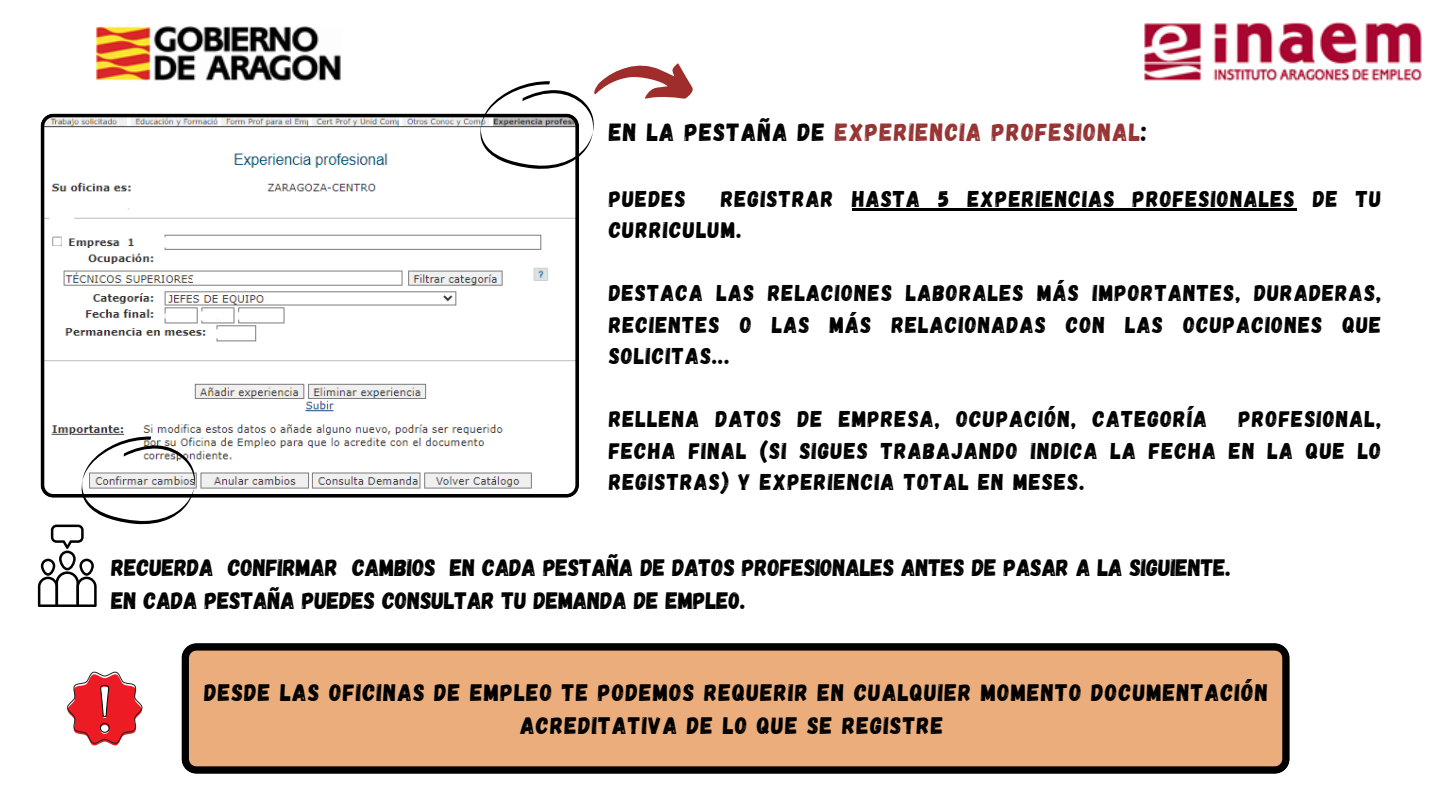
<style>
.page{position:relative;width:1440px;height:810px;background:#fff}
.page>*{position:absolute;margin:0;border:0;box-sizing:border-box;transform-origin:0 0}
.t1{font:24.8px "Gagalin";letter-spacing:.055em;color:#963333}
.t2{font:23.8px/33px "Gagalin";letter-spacing:.055em;color:#000;text-align:center}
.t3{font:23.7px "Gagalin";color:#000}
.t4{font:22.8px/31.5px "Gagalin";letter-spacing:.055em;color:#000;text-align:justify}
.s1{color:#000}
</style>
<div class="page">
<svg style="left:181px;top:643px;width:1109px;height:131px;background:#cd986c"></svg>
<img style="left:97px;top:26px;width:244px;height:55px">
<img style="left:1144px;top:22px;width:277px;height:59px">
<hr style="left:852px;top:208px;width:444px;height:2px;background:#000">
<svg style="left:41px;top:114px;width:538px;height:384px"></svg>
<svg style="left:480px;top:63px;width:213px;height:107px"></svg>
<svg style="left:67px;top:671px;width:75px;height:75px"></svg>
<svg style="left:38px;top:436px;width:157px;height:171px"></svg>
<h1 class="t1" style="left:609px;top:116px;width:539px"><span class="s1">EN LA PESTAÑA DE</span> EXPERIENCIA PROFESIONAL<span class="s1">:</span></h1>
<h1 class="t4" style="left:609px;top:182px;width:774px;text-indent:112px">REGISTRAR HASTA 5 EXPERIENCIAS PROFESIONALES DE TU<br>CURRICULUM.</h1>
<h1 class="t4" style="left:609px;top:182px;width:78px">PUEDES</h1>
<h1 class="t4" style="left:609px;top:276px;width:774px">DESTACA LAS RELACIONES LABORALES MÁS IMPORTANTES, DURADERAS, RECIENTES O LAS MÁS RELACIONADAS CON LAS OCUPACIONES QUE SOLICITAS...</h1>
<h1 class="t4" style="left:609px;top:402px;width:600px">RELLENA DATOS DE EMPRESA, OCUPACIÓN, CATEGORÍA</h1>
<h1 class="t4" style="left:609px;top:402px;width:774px;text-indent:630px">PROFESIONAL, FECHA FINAL (SI SIGUES TRABAJANDO INDICA LA FECHA EN LA QUE LO REGISTRAS) Y EXPERIENCIA TOTAL EN MESES.</h1>
<p class="t3" style="left:112px;top:552px;width:1121px">RECUERDA CONFIRMAR CAMBIOS EN CADA PESTAÑA DE DATOS PROFESIONALES ANTES DE PASAR A LA SIGUIENTE.</p>
<p class="t3" style="left:112px;top:585px;width:635px">EN CADA PESTAÑA PUEDES CONSULTAR TU DEMANDA DE EMPLE0.</p>
<p class="t2" style="left:205px;top:675px;width:1065px">DESDE LAS OFICINAS DE EMPLEO TE PODEMOS REQUERIR EN CUALQUIER MOMENTO DOCUMENTACIÓN<br>ACREDITATIVA DE LO QUE SE REGISTRE</p>
</div>
